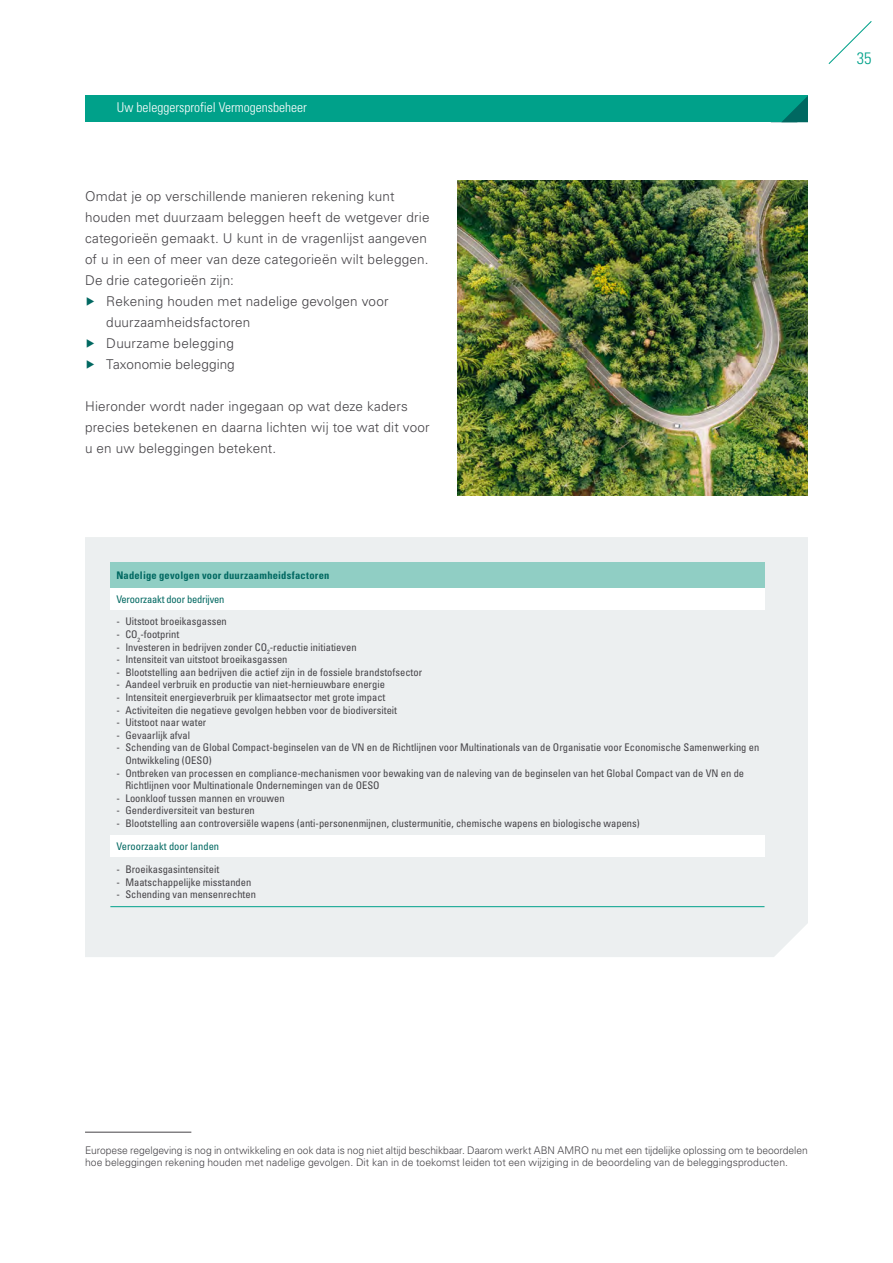
<style>
.page{position:relative;width:893px;height:1263px;background:#fff}
.page>*{position:absolute;margin:0;border:0;box-sizing:border-box;transform-origin:0 0}
.t1{font:300 condensed 16.5px "Univers LT Std";color:#00a18a}
.t2{font:300 13.5px/21px "Univers LT Std";letter-spacing:.015em;color:#454347}
.t3{font:300 condensed 13.5px "Univers LT Std";color:#fff}
.t4{font:condensed 10.5px/12.6px "Univers LT Std";color:#454347}
.t5{font:300 10.5px/12.6px "Univers LT Std";color:#454347}
.t6{font:700 condensed 10.5px "Univers LT Std";letter-spacing:.02em;color:#006861}
.t7{font:condensed 10.5px "Univers LT Std";letter-spacing:-.02em;color:#006861}
.t8{font:condensed 10.5px "Univers LT Std";color:#006861}
.s1{color:#006861}
</style>
<div class="page">
<img style="left:457px;top:180px;width:351px;height:315px">
<div style="left:85px;top:537px;width:723px;height:420px;background:#eceff0"></div>
<div style="left:110px;top:563px;width:654px;height:25px;background:#90cec4"></div>
<div style="left:110px;top:588px;width:654px;height:21px;background:#fff"></div>
<div style="left:110px;top:835px;width:654px;height:22px;background:#fff"></div>
<hr style="left:110px;top:906px;width:654px;height:1px;background:#00a18a">
<hr style="left:85px;top:1132px;width:106px;height:1px;background:#454347">
<div style="left:86px;top:96px;width:722px;height:26px;background:#00a18a"></div>
<svg style="left:782px;top:96px;width:26px;height:26px"></svg>
<svg style="left:828px;top:21px;width:44px;height:43px"></svg>
<p class="t3" style="left:117px;top:100px;width:191px">Uw beleggersprofiel Vermogensbeheer</p>
<p class="t2" style="left:85px;top:186px;width:311px">Omdat je op verschillende manieren rekening kunt</p>
<p class="t2" style="left:85px;top:207px;width:346px">houden met duurzaam beleggen heeft de wetgever drie</p>
<p class="t2" style="left:85px;top:228px;width:343px">categorieën gemaakt. U kunt in de vragenlijst aangeven</p>
<p class="t2" style="left:85px;top:249px;width:345px">of u in een of meer van deze categorieën wilt beleggen.</p>
<p class="t2" style="left:85px;top:270px;width:150px">De drie categorieën zijn:</p>
<p class="t2" style="left:85px;top:291px;width:305px"><span class="s1">▶</span> Rekening houden met nadelige gevolgen voor</p>
<p class="t2" style="left:106px;top:312px;width:146px">duurzaamheidsfactoren</p>
<p class="t2" style="left:85px;top:333px;width:150px"><span class="s1">▶</span> Duurzame belegging</p>
<p class="t2" style="left:85px;top:354px;width:151px"><span class="s1">▶</span> Taxonomie belegging</p>
<p class="t2" style="left:85px;top:396px;width:346px">Hieronder wordt nader ingegaan op wat deze kaders precies betekenen en daarna lichten wij toe wat dit voor u en uw beleggingen betekent.</p>
<p class="t6" style="left:116px;top:569px;width:215px">Nadelige gevolgen voor duurzaamheidsfactoren</p>
<p class="t7" style="left:116px;top:592px;width:110px">Veroorzaakt door bedrijven</p>
<p class="t4" style="left:116px;top:615px;width:112px">- Uitstoot broeikasgassen</p>
<p class="t4" style="left:116px;top:628px;width:65px">- CO<sub>2</sub>-footprint</p>
<p class="t4" style="left:116px;top:640px;width:242px">- Investeren in bedrijven zonder CO<sub>2</sub>-reductie initiatieven</p>
<p class="t4" style="left:116px;top:653px;width:173px">- Intensiteit van uitstoot broeikasgassen</p>
<p class="t4" style="left:116px;top:666px;width:307px">- Blootstelling aan bedrijven die actief zijn in de fossiele brandstofsector</p>
<p class="t4" style="left:116px;top:678px;width:270px">- Aandeel verbruik en productie van niet-hernieuwbare energie</p>
<p class="t4" style="left:116px;top:691px;width:271px">- Intensiteit energieverbruik per klimaatsector met grote impact</p>
<p class="t4" style="left:116px;top:703px;width:282px">- Activiteiten die negatieve gevolgen hebben voor de biodiversiteit</p>
<p class="t4" style="left:116px;top:716px;width:92px">- Uitstoot naar water</p>
<p class="t4" style="left:116px;top:729px;width:75px">- Gevaarlijk afval</p>
<p class="t4" style="left:125px;top:741px;width:635px;text-indent:-9px">- Schending van de Global Compact-beginselen van de VN en de Richtlijnen voor Multinationals van de Organisatie voor Economische Samenwerking en<br>Ontwikkeling (OESO)</p>
<p class="t4" style="left:125px;top:766px;width:620px;text-indent:-9px">- Ontbreken van processen en compliance-mechanismen voor bewaking van de naleving van de beginselen van het Global Compact van de VN en de<br>Richtlijnen voor Multinationale Ondernemingen van de OESO</p>
<p class="t4" style="left:116px;top:792px;width:170px">- Loonkloof tussen mannen en vrouwen</p>
<p class="t4" style="left:116px;top:804px;width:140px">- Genderdiversiteit van besturen</p>
<p class="t4" style="left:116px;top:817px;width:525px">- Blootstelling aan controversiële wapens (anti-personenmijnen, clustermunitie, chemische wapens en biologische wapens)</p>
<p class="t8" style="left:116px;top:840px;width:104px">Veroorzaakt door landen</p>
<p class="t4" style="left:116px;top:863px;width:104px">- Broeikasgasintensiteit</p>
<p class="t4" style="left:116px;top:875px;width:136px">- Maatschappelijke misstanden</p>
<p class="t4" style="left:116px;top:888px;width:141px">- Schending van mensenrechten</p>
<h1 class="t1" style="left:857px;top:48px;width:16px">35</h1>
<p class="t5" style="left:85px;top:1143px;width:724px">Europese regelgeving is nog in ontwikkeling en ook data is nog niet altijd beschikbaar. Daarom werkt ABN AMRO nu met een tijdelijke oplossing om te beoordelen hoe beleggingen rekening houden met nadelige gevolgen. Dit kan in de toekomst leiden tot een wijziging in de beoordeling van de beleggingsproducten.</p>
</div>
